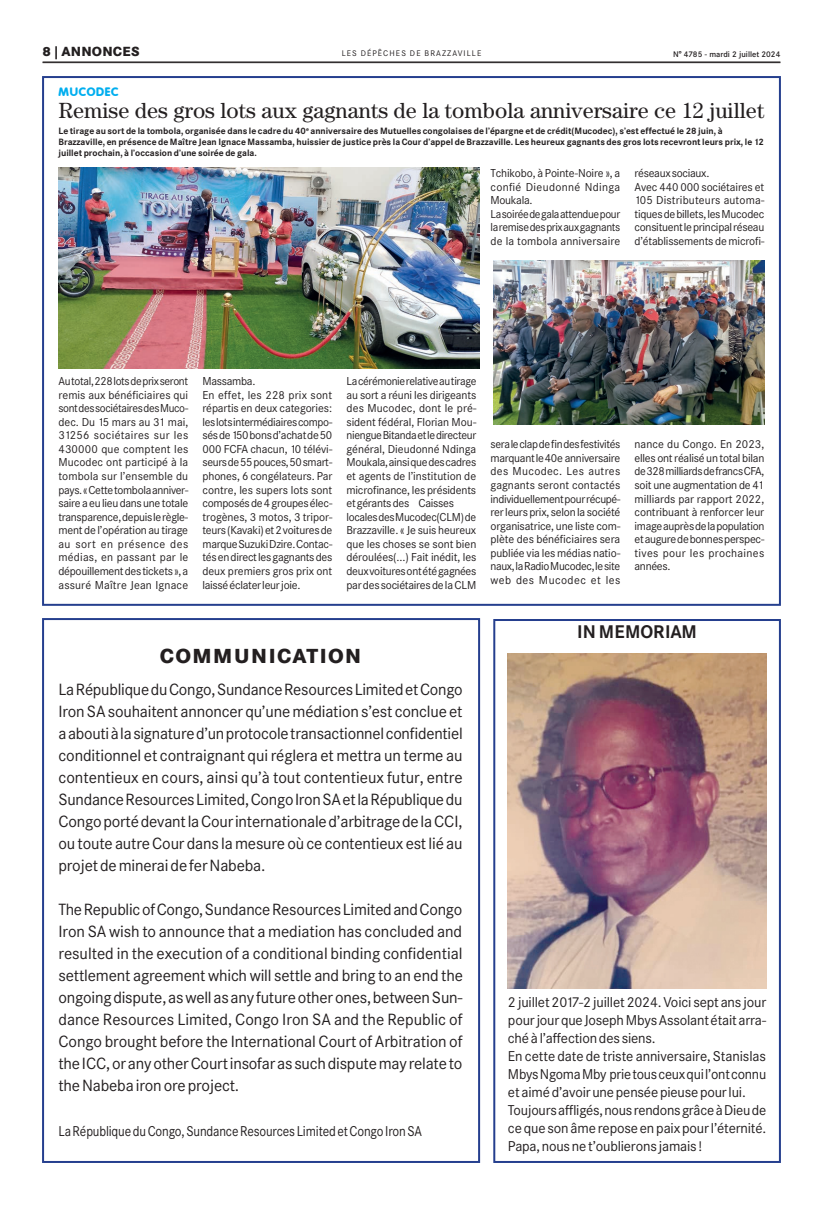
<style>
.page{position:relative;width:823px;height:1205px;background:#fff}
.page>*{position:absolute;margin:0;border:0;box-sizing:border-box;transform-origin:0 0}
.t1{font:22px "Century";color:#231f20}
.t2{font:800 20px "Corporate SBQ";letter-spacing:.07em;color:#231f20}
.t3{font:700 18px "Corporate SBQ";letter-spacing:.005em;color:#231f20}
.t4{font:16px/22px "Corporate SBQ";letter-spacing:-.01em;color:#231f20;text-align:justify}
.t5{font:14px/18px "Corporate SBQ";letter-spacing:-.01em;color:#231f20}
.t6{font:14px "Corporate SBQ";letter-spacing:-.01em;color:#231f20;scale:.9 1}
.t7{font:800 13px "Corporate SBQ";letter-spacing:.01em;color:#231f20}
.t8{font:800 12px "Corporate Rounded";letter-spacing:.06em;color:#00aeef}
.t9{font:11.3px/13.6px "Corporate SBQ";letter-spacing:-.02em;color:#231f20}
.t10{font:700 9px/11px "Corporate SBQ";color:#231f20}
.t11{font:8px "Corporate SBQ";letter-spacing:.135em;color:#231f20}
.t12{font:500 8px "Corporate SBQ";color:#231f20}
</style>
<div class="page">
<hr style="left:43px;top:62px;width:737px;height:1px;background:#231f20">
<div style="left:493px;top:619px;width:287px;height:544px;border:2px solid #253f8e"></div>
<img style="left:507px;top:653px;width:258px;height:335px">
<img style="left:58px;top:167px;width:421px;height:201px">
<img style="left:493px;top:260px;width:270px;height:164px">
<div style="left:42px;top:618px;width:438px;height:545px;border:2px solid #253f8e"></div>
<p class="t7" style="left:43px;top:43px;width:98px">8 | ANNONCES</p>
<p class="t11" style="left:341px;top:49px;width:141px">LES DÉPÊCHES DE BRAZZAVILLE</p>
<p class="t12" style="left:672px;top:49px;width:109px">N° 4785 - mardi 2 juillet 2024</p>
<p class="t8" style="left:58px;top:85px;width:62px">MUCODEC</p>
<h1 class="t1" style="left:58px;top:98px;width:707px">Remise des gros lots aux gagnants de la tombola anniversaire ce 12 juillet</h1>
<p class="t10" style="left:58px;top:125px;width:706px">Le tirage au sort de la tombola, organisée dans le cadre du 40<sup>e</sup> anniversaire des Mutuelles congolaises de l’épargne et de crédit(Mucodec), s’est effectué le 28 juin, à<br>Brazzaville, en présence de Maître Jean Ignace Massamba, huissier de justice près la Cour d’appel de Brazzaville. Les heureux gagnants des gros lots recevront leurs prix, le 12 juillet prochain, à l’occasion d’une soirée de gala.</p>
<p class="t9" style="left:490px;top:166px;width:131px">Tchikobo, à Pointe-Noire », a confié Dieudonné Ndinga<br>Moukala.<br>La soirée de gala attendue pour la remise des prix aux gagnants de la tombola anniversaire</p>
<p class="t9" style="left:634px;top:166px;width:131px">réseaux sociaux.<br>Avec 440 000 sociétaires et<br>105 Distributeurs automa&shy;tiques de billets, les Mucodec consituent le principal réseau d’établissements de microfi-</p>
<p class="t9" style="left:58px;top:374px;width:131px;text-align:justify">Au total, 228 lots de prix seront remis aux bénéficiaires qui sont des sociétaires des Muco&shy;dec. Du 15 mars au 31 mai, 31256 sociétaires sur les 430000 que comptent les Mucodec ont participé à la tombola sur l’ensemble du pays. « Cette tombola anniver&shy;saire a eu lieu dans une totale transparence, depuis le règle&shy;ment de l’opération au tirage au sort en présence des médias, en passant par le dépouillement des tickets », a assuré Maître Jean Ignace</p>
<p class="t9" style="left:202px;top:374px;width:131px">Massamba.<br>En effet, les 228 prix sont répartis en deux categories: les lots intermédiaires compo&shy;sés de 150 bons d’achat de 50<br>000 FCFA chacun, 10 télévi&shy;seurs de 55 pouces, 50 smart&shy;phones, 6 congélateurs. Par contre, les supers lots sont composés de 4 groupes élec&shy;trogènes, 3 motos, 3 tripor&shy;teurs (Kavaki) et 2 voitures de marque Suzuki Dzire. Contac&shy;tés en direct les gagnants des deux premiers gros prix ont laissé éclater leur joie.</p>
<p class="t9" style="left:346px;top:374px;width:131px">La cérémonie relative au tirage au sort a réuni les dirigeants des Mucodec, dont le pré&shy;sident fédéral, Florian Mou&shy;niengue Bitanda et le directeur général, Dieudonné Ndinga<br>Moukala, ainsi que des cadres et agents de l’institution de microfinance, les présidents et gérants des Caisses locales des Mucodec(CLM) de<br>Brazzaville. « Je suis heureux que les choses se sont bien déroulées(...) Fait inédit, les deux voitures ont été gagnées par des sociétaires de la CLM</p>
<h2 class="t2" style="left:160px;top:643px;width:203px">COMMUNICATION</h2>
<p class="t4" style="left:58px;top:679px;width:405px">La République du Congo, Sundance Resources Limited et Congo Iron SA souhaitent annoncer qu’une médiation s’est conclue et a abouti à la signature d’un protocole transactionnel confidentiel conditionnel et contraignant qui réglera et mettra un terme au contentieux en cours, ainsi qu’à tout contentieux futur, entre Sundance Resources Limited, Congo Iron SA et la République du Congo porté devant la Cour internationale d’arbitrage de la CCI, ou toute autre Cour dans la mesure où ce contentieux est lié au projet de minerai de fer Nabeba.</p>
<p class="t4" style="left:58px;top:899px;width:406px">The Republic of Congo, Sundance Resources Limited and Congo Iron SA wish to announce that a mediation has concluded and resulted in the execution of a conditional binding confidential settlement agreement which will settle and bring to an end the ongoing dispute, as well as any future other ones, between Sun&shy;dance Resources Limited, Congo Iron SA and the Republic of Congo brought before the International Court of Arbitration of the ICC, or any other Court insofar as such dispute may relate to the Nabeba iron ore project.</p>
<p class="t6" style="left:58px;top:1122px;width:405px">La République du Congo, Sundance Resources Limited et Congo Iron SA</p>
<p class="t9" style="left:490px;top:438px;width:131px;text-align:justify">sera le clap de fin des festivités marquant le 40e anniversaire des Mucodec. Les autres gagnants seront contactés individuellement pour récupé&shy;rer leurs prix, selon la société organisatrice, une liste com&shy;plète des bénéficiaires sera publiée via les médias natio&shy;naux, la Radio Mucodec, le site web des Mucodec et les</p>
<p class="t9" style="left:634px;top:438px;width:131px;text-align:justify">nance du Congo. En 2023, elles ont réalisé un total bilan de 328 milliards de francs CFA, soit une augmentation de 41 milliards par rapport 2022, contribuant à renforcer leur image auprès de la population et augure de bonnes perspec&shy;tives pour les prochaines années.</p>
<h3 class="t3" style="left:577px;top:621px;width:121px">IN MEMORIAM</h3>
<p class="t5" style="left:507px;top:993px;width:259px">2 juillet 2017-2 juillet 2024. Voici sept ans jour pour jour que Joseph Mbys Assolant était arra&shy;ché à l’affection des siens.<br>En cette date de triste anniversaire, Stanislas Mbys Ngoma Mby prie tous ceux qui l’ont connu et aimé d’avoir une pensée pieuse pour lui.<br>Toujours affligés, nous rendons grâce à Dieu de ce que son âme repose en paix pour l’éternité.<br>Papa, nous ne t’oublierons jamais !</p>
</div>
